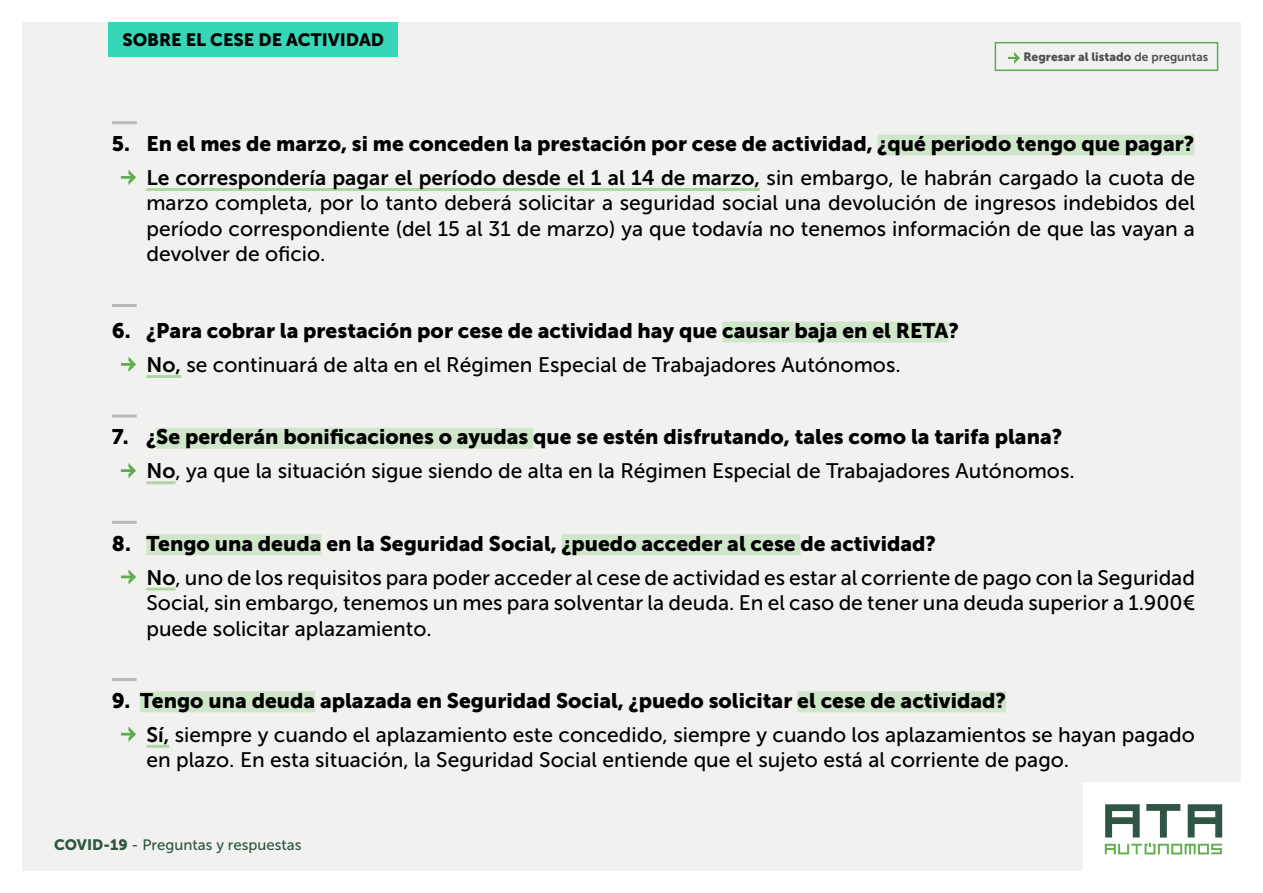
<style>
.page{position:relative;width:1263px;height:893px;background:#fff}
.page>*{position:absolute;margin:0;border:0;box-sizing:border-box;transform-origin:0 0}
.t1{font:21px/25.5px "Museo Sans 500";color:#000;text-align:justify}
.t2{font:21px "Museo Sans 900";color:#000}
.t3{font:21px "Museo Sans 700";color:#000}
.t4{font:17.85px "Museo Sans 900";color:#000}
.t5{font:15px "Museo Sans 500";color:#2f5645}
.t6{font:12px "Museo Sans 900";color:#4f4f4f}
.s1{font-family:"Museo Sans 700"}
.s2{font-family:"Museo Sans 500"}
.s3{font-family:"Museo Sans 900"}
</style>
<div class="page">
<div style="left:22px;top:22px;width:1219px;height:849px;background:#f1f1f0"></div>
<div style="left:1083px;top:782px;width:170px;height:105px;background:#fff"></div>
<svg style="left:1105px;top:804px;width:117px;height:50px"></svg>
<div style="left:108px;top:22px;width:290px;height:34px;background:#36d6b8"></div>
<div style="left:878px;top:134px;width:316px;height:21px;background:#cfe6ca"></div>
<hr style="left:146px;top:188px;width:614px;height:3px;background:#afd5a7">
<div style="left:722px;top:321px;width:226px;height:21px;background:#cfe6ca"></div>
<hr style="left:146px;top:375px;width:35px;height:3px;background:#afd5a7">
<div style="left:156px;top:428px;width:377px;height:21px;background:#cfe6ca"></div>
<hr style="left:146px;top:481px;width:30px;height:3px;background:#afd5a7">
<div style="left:146px;top:534px;width:175px;height:21px;background:#cfe6ca"></div>
<div style="left:562px;top:534px;width:238px;height:21px;background:#cfe6ca"></div>
<hr style="left:146px;top:588px;width:30px;height:3px;background:#afd5a7">
<div style="left:140px;top:691px;width:175px;height:21px;background:#cfe6ca"></div>
<div style="left:797px;top:691px;width:209px;height:21px;background:#cfe6ca"></div>
<hr style="left:146px;top:745px;width:23px;height:3px;background:#afd5a7">
<hr style="left:112px;top:121px;width:25px;height:3px;background:#b8baba">
<svg style="left:121px;top:170px;width:15px;height:15px"></svg>
<hr style="left:112px;top:304px;width:25px;height:3px;background:#b8baba">
<svg style="left:121px;top:357px;width:15px;height:15px"></svg>
<hr style="left:112px;top:414px;width:25px;height:3px;background:#b8baba">
<svg style="left:121px;top:463px;width:15px;height:15px"></svg>
<hr style="left:112px;top:521px;width:25px;height:3px;background:#b8baba">
<svg style="left:121px;top:569px;width:15px;height:16px"></svg>
<hr style="left:112px;top:678px;width:25px;height:3px;background:#b8baba">
<svg style="left:121px;top:727px;width:15px;height:15px"></svg>
<svg style="left:1008px;top:52px;width:12px;height:12px"></svg>
<div style="left:995px;top:42px;width:223px;height:29px;border:2px solid #5eab4f"></div>
<p class="t4" style="left:122px;top:30px;width:263px">SOBRE EL CESE DE ACTIVIDAD</p>
<p class="t6" style="left:1023px;top:50px;width:186px">Regresar al listado <span class="s1">de preguntas</span></p>
<p class="t2" style="left:112px;top:132px;width:1084px">5. En el mes de marzo, si me conceden la prestación por cese de actividad, ¿qué periodo tengo que pagar?</p>
<p class="t3" style="left:146px;top:166px;width:1050px">Le correspondería pagar el período desde el 1 al 14 de marzo, <span class="s2">sin embargo, le habrán cargado la cuota de</span></p>
<p class="t1" style="left:146px;top:191px;width:1050px">marzo completa, por lo tanto deberá solicitar a seguridad social una devolución de ingresos indebidos del período correspondiente (del 15 al 31 de marzo) ya que todavía no tenemos información de que las vayan a devolver de oficio.</p>
<p class="t2" style="left:112px;top:319px;width:849px">6. ¿Para cobrar la prestación por cese de actividad hay que causar baja en el RETA?</p>
<p class="t1" style="left:146px;top:352px;width:756px"><span class="s1">No,</span> se continuará de alta en el Régimen Especial de Trabajadores Autónomos.</p>
<p class="t2" style="left:112px;top:425px;width:952px">7. ¿Se perderán bonificaciones o ayudas que se estén disfrutando, tales como la tarifa plana?</p>
<p class="t1" style="left:146px;top:458px;width:930px"><span class="s1">No</span>, ya que la situación sigue siendo de alta en la Régimen Especial de Trabajadores Autónomos.</p>
<p class="t2" style="left:112px;top:531px;width:826px">8. Tengo una deuda en la Seguridad Social, ¿puedo acceder al cese de actividad?</p>
<p class="t1" style="left:146px;top:565px;width:1050px"><span class="s1">No</span>, uno de los requisitos para poder acceder al cese de actividad es estar al corriente de pago con la Seguridad Social, sin embargo, tenemos un mes para solventar la deuda. En el caso de tener una deuda superior a 1.900€ puede solicitar aplazamiento.</p>
<p class="t2" style="left:112px;top:688px;width:896px">9. Tengo una deuda aplazada en Seguridad Social, ¿puedo solicitar el cese de actividad?</p>
<p class="t1" style="left:146px;top:722px;width:1050px"><span class="s1">Sí,</span> siempre y cuando el aplazamiento este concedido, siempre y cuando los aplazamientos se hayan pagado en plazo. En esta situación, la Seguridad Social entiende que el sujeto está al corriente de pago.</p>
<p class="t5" style="left:54px;top:837px;width:249px"><span class="s3">COVID-19</span> - Preguntas y respuestas</p>
</div>
